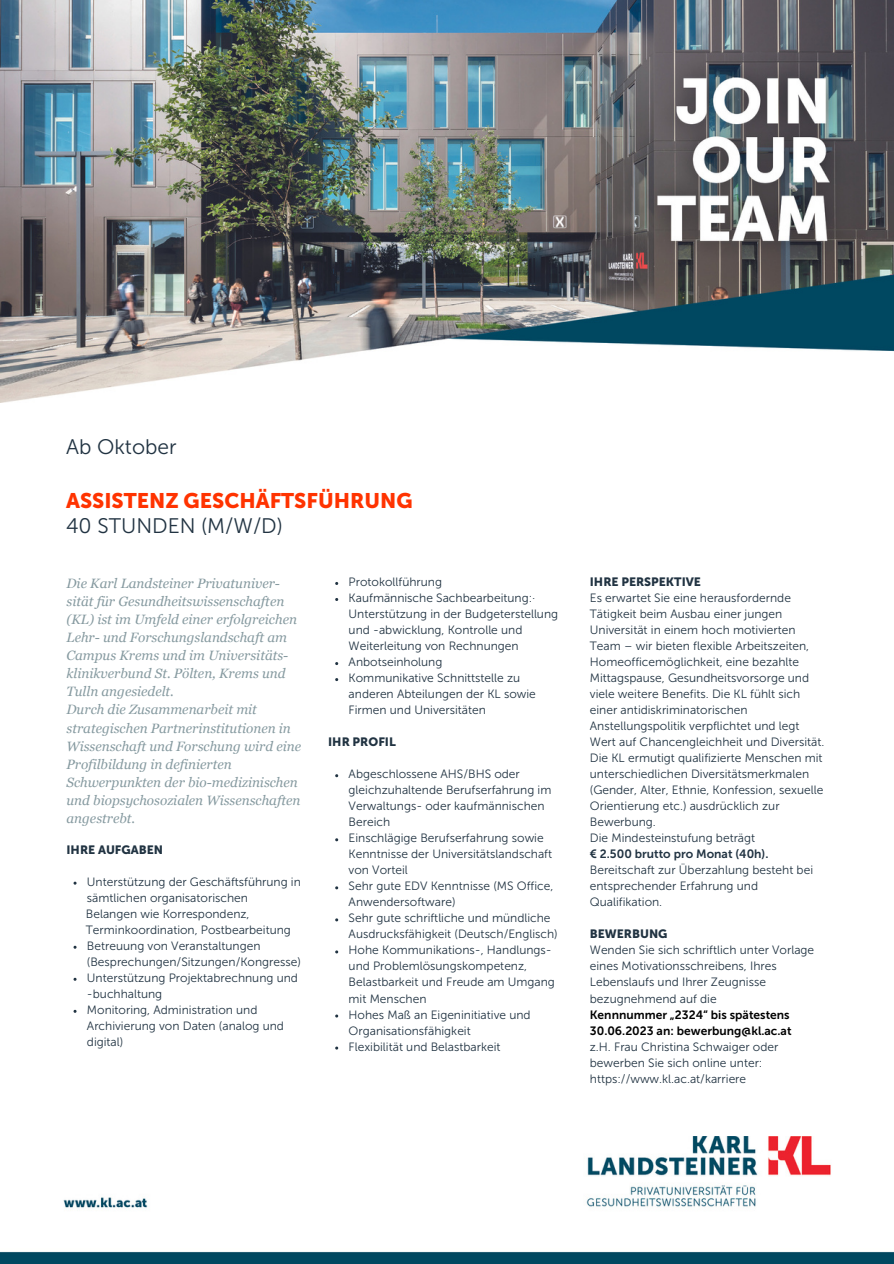
<style>
.page{position:relative;width:894px;height:1264px;background:#fff}
.page>*{position:absolute;margin:0;border:0;box-sizing:border-box;transform-origin:0 0}
.t1{font:21px "Museo Sans 900";color:#f30}
.t2{font:21px "Museo Sans 300";color:#213342}
.t3{font:italic 13.5px/18px "Georgia";color:#869aa0}
.t4{font:12px/16px "Museo Sans 300";color:#213342}
.t5{font:12px "Museo Sans 700";color:#000}
.t6{font:12px "Museo Sans 900";color:#213342}
.t7{font:12px "Museo Sans 700";color:#213342}
</style>
<div class="page">
<img style="left:0;top:0;width:893px;height:402px">
<img style="left:0;top:1136px;width:893px;height:127px">
<p class="t2" style="left:66px;top:434px;width:112px">Ab Oktober</p>
<p class="t1" style="left:66px;top:488px;width:348px">ASSISTENZ GESCHÄFTSFÜHRUNG</p>
<p class="t2" style="left:66px;top:513px;width:218px">40 STUNDEN (M/W/D)</p>
<p class="t3" style="left:66px;top:574px;width:215px">Die Karl Landsteiner Privatuniver-</p>
<p class="t3" style="left:66px;top:592px;width:232px">sität für Gesundheitswissenschaften (KL) ist im Umfeld einer erfolgreichen Lehr- und Forschungslandschaft am Campus Krems und im Universitäts&shy;klinikverbund St. Pölten, Krems und Tulln angesiedelt.</p>
<p class="t3" style="left:66px;top:700px;width:236px">Durch die Zusammenarbeit mit strategischen Partnerinstitutionen in Wissenschaft und Forschung wird eine Profilbildung in definierten Schwerpunkten der bio-medizinischen und biopsychosozialen Wissenschaften angestrebt.</p>
<p class="t6" style="left:66px;top:842px;width:98px">IHRE AUFGABEN</p>
<p class="t4" style="left:87px;top:873px;width:215px">Unterstützung der Geschäftsführung in sämtlichen organisatorischen</p>
<p class="t4" style="left:87px;top:937px;width:215px">Betreuung von Veranstaltungen (Besprechungen/Sitzungen/Kongresse)</p>
<p class="t4" style="left:87px;top:969px;width:212px">Unterstützung Projektabrechnung und -buchhaltung</p>
<p class="t4" style="left:87px;top:1001px;width:198px">Monitoring, Administration und<br>Archivierung von Daten (analog und digital)</p>
<p class="t4" style="left:86px;top:905px;width:165px">Belangen wie Korrespondenz,</p>
<p class="t4" style="left:86px;top:921px;width:206px">Terminkoordination, Postbearbeitung</p>
<p class="t4" style="left:348px;top:574px;width:95px">Protokollführung</p>
<p class="t4" style="left:348px;top:590px;width:211px">Kaufmännische Sachbearbeitung:· Unterstützung in der Budgeterstellung und -abwicklung, Kontrolle und Weiterleitung von Rechnungen</p>
<p class="t4" style="left:348px;top:654px;width:95px">Anbotseinholung</p>
<p class="t4" style="left:348px;top:670px;width:189px">Kommunikative Schnittstelle zu anderen Abteilungen der KL sowie<br>Firmen und Universitäten</p>
<p class="t6" style="left:328px;top:735px;width:69px">IHR PROFIL</p>
<p class="t4" style="left:348px;top:766px;width:204px">Abgeschlossene AHS/BHS oder gleichzuhaltende Berufserfahrung im<br>Verwaltungs- oder kaufmännischen<br>Bereich</p>
<p class="t4" style="left:348px;top:830px;width:205px">Einschlägige Berufserfahrung sowie<br>Kenntnisse der Universitätslandschaft von Vorteil</p>
<p class="t4" style="left:348px;top:878px;width:206px">Sehr gute EDV Kenntnisse (MS Office,<br>Anwendersoftware)</p>
<p class="t4" style="left:348px;top:910px;width:210px">Sehr gute schriftliche und mündliche<br>Ausdrucksfähigkeit (Deutsch/Englisch)</p>
<p class="t4" style="left:348px;top:942px;width:208px">Hohe Kommunikations-, Handlungs&shy;und Problemlösungskompetenz,<br>Belastbarkeit und Freude am Umgang mit Menschen</p>
<p class="t4" style="left:348px;top:1006px;width:183px">Hohes Maß an Eigeninitiative und<br>Organisationsfähigkeit</p>
<p class="t4" style="left:348px;top:1038px;width:153px">Flexibilität und Belastbarkeit</p>
<p class="t6" style="left:589px;top:574px;width:113px">IHRE PERSPEKTIVE</p>
<p class="t4" style="left:589px;top:590px;width:236px">Es erwartet Sie eine herausfordernde Tätigkeit beim Ausbau einer jungen Universität in einem hoch motivierten Team – wir bieten flexible Arbeitszeiten, Homeofficemöglichkeit, eine bezahlte Mittagspause, Gesundheitsvorsorge und viele weitere Benefits. Die KL fühlt sich einer antidiskriminatorischen Anstellungspolitik verpflichtet und legt Wert auf Chancengleichheit und Diversität.<br>Die KL ermutigt qualifizierte Menschen mit unterschiedlichen Diversitätsmerkmalen (Gender, Alter, Ethnie, Konfession, sexuelle Orientierung etc.) ausdrücklich zur Bewerbung.</p>
<p class="t4" style="left:589px;top:830px;width:167px">Die Mindesteinstufung beträgt</p>
<p class="t7" style="left:589px;top:847px;width:180px">€ 2.500 brutto pro Monat (40h).</p>
<p class="t4" style="left:589px;top:862px;width:225px">Bereitschaft zur Überzahlung besteht bei entsprechender Erfahrung und<br>Qualifikation.</p>
<p class="t6" style="left:589px;top:927px;width:79px">BEWERBUNG</p>
<p class="t4" style="left:589px;top:942px;width:226px">Wenden Sie sich schriftlich unter Vorlage eines Motivationsschreibens, Ihres Lebenslaufs und Ihrer Zeugnisse bezugnehmend auf die</p>
<p class="t5" style="left:589px;top:1007px;width:201px">Kennnummer „2324“ bis spätestens</p>
<p class="t5" style="left:589px;top:1023px;width:203px">30.06.2023 an: bewerbung@kl.ac.at</p>
<p class="t4" style="left:589px;top:1038px;width:190px">z.H. Frau Christina Schwaiger oder bewerben Sie sich online unter: https://www.kl.ac.at/karriere</p>
</div>
